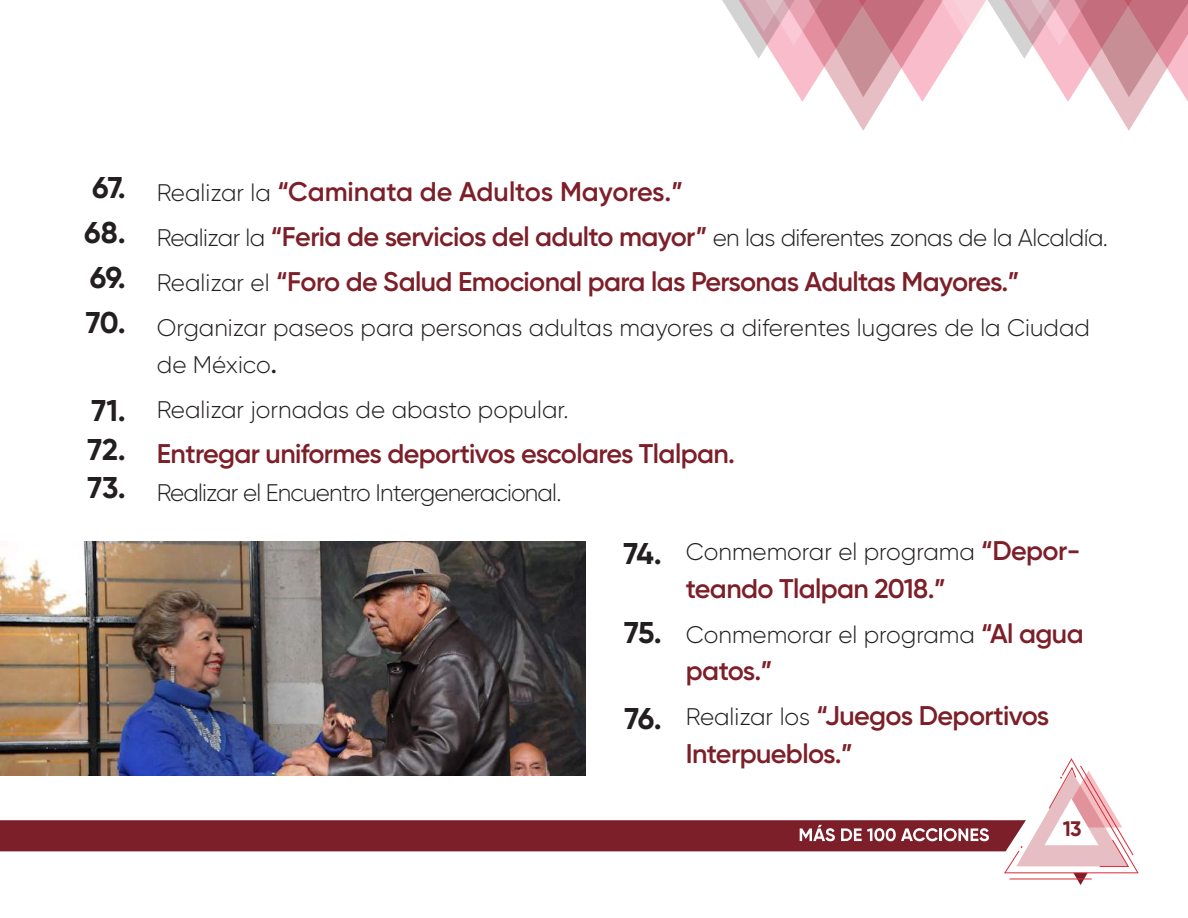
<style>
.page{position:relative;width:1188px;height:918px;background:#fff}
.page>*{position:absolute;margin:0;border:0;box-sizing:border-box;transform-origin:0 0}
.t1{font:700 30px/45px "Gilroy";letter-spacing:-.025em;color:#231f20;text-align:justify}
.t2{font:600 27px/45px "Gilroy";letter-spacing:-.025em;color:#7d1f29}
.t3{font:600 27px "Gilroy";color:#7d1f29}
.t4{font:300 24px/37.5px "Gilroy";letter-spacing:-.005em;color:#231f20}
.t5{font:300 24px "Gilroy";letter-spacing:-.025em;color:#231f20}
.t6{font:300 24px "Gilroy";letter-spacing:-.035em;color:#231f20}
.t7{font:700 21px "Gilroy";color:#7d1f29}
.s1{font-weight:300;font-size:24px;color:#231f20}
.s2{font-weight:600;font-size:27px;color:#7d1f29}
.s3{font-weight:600}
</style>
<div class="page">
<svg style="left:722px;top:0;width:466px;height:131px"></svg>
<img style="left:0;top:541px;width:585px;height:218px">
<svg style="left:0;top:759px;width:1138px;height:126px"></svg>
<p class="t1" style="left:84px;top:165px;width:43px">67.<br>68.<br>69.<br>70.</p>
<p class="t1" style="left:87px;top:392px;width:40px;line-height:38.2px">71.<br>72.<br>73.</p>
<p class="t3" style="left:157px;top:175px;width:528px"><span class="s1">Realizar la</span> “Caminata de Adultos Mayores.”</p>
<p class="t5" style="left:157px;top:223px;width:953px">Realizar la <span class="s2">“Feria de servicios del adulto mayor”</span> en las diferentes zonas de la Alcaldía.</p>
<p class="t2" style="left:157px;top:259px;width:864px"><span class="s1">Realizar el</span> “Foro de Salud Emocional para las Personas Adultas Mayores.”</p>
<p class="t4" style="left:157px;top:309px;width:935px">Organizar paseos para personas adultas mayores a diferentes lugares de la Ciudad de México<span class="s3">.</span></p>
<p class="t4" style="left:157px;top:391px;width:413px">Realizar jornadas de abasto popular.</p>
<p class="t2" style="left:157px;top:431px;width:580px">Entregar uniformes deportivos escolares Tlalpan.</p>
<p class="t6" style="left:157px;top:478px;width:406px">Realizar el Encuentro Intergeneracional.</p>
<p class="t1" style="left:624px;top:531px;width:40px">74.</p>
<p class="t1" style="left:624px;top:610px;width:39px">75.</p>
<p class="t1" style="left:624px;top:696px;width:39px">76.</p>
<p class="t4" style="left:686px;top:533px;width:396px">Conmemorar el programa <span class="s2">“Depor-</span></p>
<p class="t2" style="left:686px;top:566px;width:261px">teando Tlalpan 2018.”</p>
<p class="t4" style="left:686px;top:615px;width:399px">Conmemorar el programa <span class="s2">“Al agua</span></p>
<p class="t2" style="left:686px;top:648px;width:365px">patos.”<br><span class="s1">Realizar los</span> “Juegos Deportivos</p>
<p class="t2" style="left:686px;top:731px;width:168px">Interpueblos.”</p>
<p class="t7" style="left:1063px;top:816px;width:20px">13</p>
</div>
